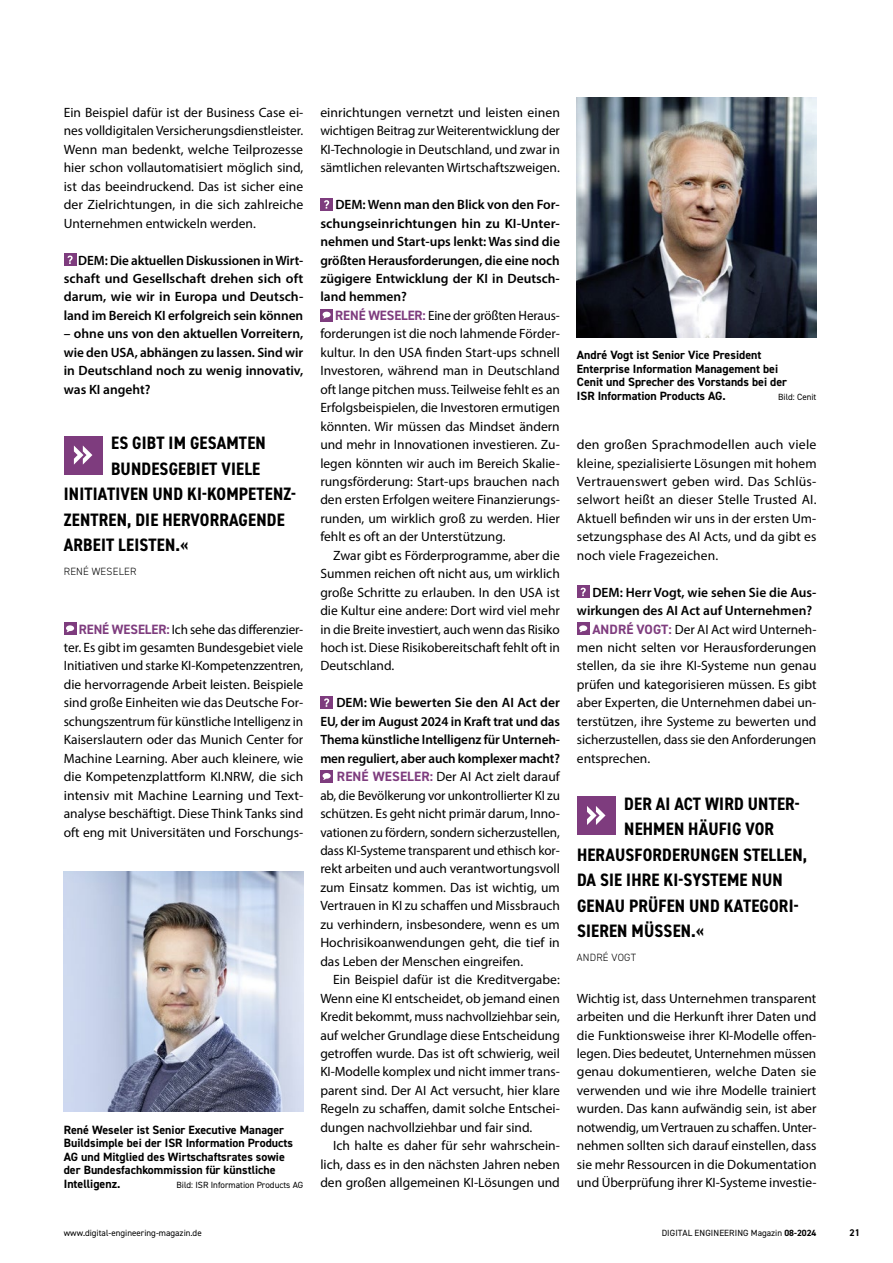
<style>
.page{position:relative;width:893px;height:1263px;background:#fff}
.page>*{position:absolute;margin:0;border:0;box-sizing:border-box;transform-origin:0 0}
.t1{font:700 condensed 18px "DIN2014";letter-spacing:.01em;color:#000}
.t2{font:13.5px/18.5px "Myriad Pro";color:#000;text-align:justify}
.t3{font:600 13.5px/18.5px "Myriad Pro";letter-spacing:-.005em;color:#000;text-align:justify}
.t4{font:700 12px/13.5px "DIN2014";color:#000}
.t5{font:300 10.5px "DIN2014";letter-spacing:.02em;color:#000}
.t6{font:700 9.75px "DIN2014";color:#000}
.t7{font:9px "DIN2014";color:#000}
.s1{font-family:"DIN2014";font-weight:700;color:#7e3c7e}
.s2{font-weight:700}
</style>
<div class="page">
<div style="left:64px;top:253px;width:12px;height:13px;background:#7e3c7e"></div>
<svg style="left:68px;top:256px;width:5px;height:8px"></svg>
<div style="left:64px;top:622px;width:12px;height:13px;background:#7e3c7e"></div>
<svg style="left:66px;top:625px;width:8px;height:7px"></svg>
<div style="left:320px;top:198px;width:13px;height:13px;background:#7e3c7e"></div>
<svg style="left:324px;top:200px;width:5px;height:9px"></svg>
<div style="left:320px;top:309px;width:13px;height:12px;background:#7e3c7e"></div>
<svg style="left:323px;top:312px;width:8px;height:6px"></svg>
<div style="left:320px;top:696px;width:13px;height:13px;background:#7e3c7e"></div>
<svg style="left:324px;top:698px;width:5px;height:9px"></svg>
<div style="left:320px;top:770px;width:13px;height:13px;background:#7e3c7e"></div>
<svg style="left:323px;top:773px;width:8px;height:7px"></svg>
<div style="left:577px;top:586px;width:12px;height:12px;background:#7e3c7e"></div>
<svg style="left:581px;top:588px;width:5px;height:8px"></svg>
<div style="left:577px;top:622px;width:12px;height:13px;background:#7e3c7e"></div>
<svg style="left:579px;top:625px;width:8px;height:7px"></svg>
<img style="left:64px;top:872px;width:239px;height:239px">
<img style="left:577px;top:98px;width:239px;height:239px">
<div style="left:64px;top:436px;width:39px;height:38px;background:#7e3c7e"></div>
<svg style="left:74px;top:445px;width:18px;height:20px"></svg>
<div style="left:577px;top:796px;width:39px;height:39px;background:#7e3c7e"></div>
<svg style="left:587px;top:806px;width:18px;height:19px"></svg>
<p class="t2" style="left:64px;top:103px;width:241px">Ein Beispiel dafür ist der Business Case ei&shy;nes volldigitalen Versicherungsdienstleister.<br>Wenn man bedenkt, welche Teilprozesse hier schon vollautomatisiert möglich sind, ist das beeindruckend. Das ist sicher eine der Zielrichtungen, in die sich zahlreiche Unternehmen entwickeln werden.</p>
<p class="t3" style="left:64px;top:250px;width:241px;text-indent:15px">DEM: Die aktuellen Diskussionen in Wirt&shy;schaft und Gesellschaft drehen sich oft darum, wie wir in Europa und Deutsch&shy;land im Bereich KI erfolgreich sein können</p>
<p class="t3" style="left:64px;top:324px;width:241px">– ohne uns von den aktuellen Vorreitern, wie den USA, abhängen zu lassen. Sind wir in Deutschland noch zu wenig innovativ, was KI angeht?</p>
<h1 class="t1" style="left:111px;top:431px;width:156px">ES GIBT IM GESAMTEN</h1>
<h1 class="t1" style="left:111px;top:457px;width:151px">BUNDESGEBIET VIELE</h1>
<h1 class="t1" style="left:64px;top:482px;width:233px">INITIATIVEN UND KI-KOMPETENZ-</h1>
<h1 class="t1" style="left:64px;top:508px;width:222px">ZENTREN, DIE HERVORRAGENDE</h1>
<h1 class="t1" style="left:64px;top:533px;width:126px">ARBEIT LEISTEN.«</h1>
<p class="t5" style="left:64px;top:565px;width:74px">RENÉ WESELER</p>
<p class="t2" style="left:64px;top:620px;width:241px;text-indent:15px"><span class="s1">RENÉ WESELER:</span> Ich sehe das differenzier&shy;ter. Es gibt im gesamten Bundesgebiet viele Initiativen und starke KI-Kompetenzzentren, die hervorragende Arbeit leisten. Beispiele sind große Einheiten wie das Deutsche For&shy;schungszentrum für künstliche Intelligenz in Kaiserslautern oder das Munich Center for Machine Learning. Aber auch kleinere, wie die Kompetenzplattform KI.NRW, die sich intensiv mit Machine Learning und Text&shy;analyse beschäftigt. Diese Think Tanks sind oft eng mit Universitäten und Forschungs-</p>
<p class="t4" style="left:64px;top:1122px;width:231px">René Weseler ist Senior Executive Manager Buildsimple bei der ISR Information Products AG und Mitglied des Wirtschaftsrates sowie der Bundesfachkommission für künstliche Intelligenz.</p>
<p class="t7" style="left:177px;top:1179px;width:128px">Bild: ISR Information Products AG</p>
<p class="t2" style="left:320px;top:103px;width:241px">einrichtungen vernetzt und leisten einen wichtigen Beitrag zur Weiterentwicklung der KI-Technologie in Deutschland, und zwar in sämtlichen relevanten Wirtschaftszweigen.</p>
<p class="t3" style="left:320px;top:195px;width:241px;text-indent:15px">DEM: Wenn man den Blick von den For&shy;schungseinrichtungen hin zu KI-Unter&shy;nehmen und Start-ups lenkt: Was sind die größten Herausforderungen, die eine noch zügigere Entwicklung der KI in Deutsch&shy;land hemmen?</p>
<p class="t2" style="left:320px;top:306px;width:241px;text-indent:15px"><span class="s1">RENÉ WESELER:</span> Eine der größten Heraus&shy;forderungen ist die noch lahmende Förder&shy;kultur. In den USA finden Start-ups schnell Investoren, während man in Deutschland oft lange pitchen muss. Teilweise fehlt es an Erfolgsbeispielen, die Investoren ermutigen könnten. Wir müssen das Mindset ändern und mehr in Innovationen investieren. Zu&shy;legen könnten wir auch im Bereich Skalie&shy;rungsförderung: Start-ups brauchen nach den ersten Erfolgen weitere Finanzierungs&shy;runden, um wirklich groß zu werden. Hier fehlt es oft an der Unterstützung.</p>
<p class="t2" style="left:320px;top:546px;width:241px;text-indent:13px">Zwar gibt es Förderprogramme, aber die Summen reichen oft nicht aus, um wirklich große Schritte zu erlauben. In den USA ist die Kultur eine andere: Dort wird viel mehr in die Breite investiert, auch wenn das Risiko hoch ist. Diese Risikobereitschaft fehlt oft in Deutschland.</p>
<p class="t3" style="left:336px;top:693px;width:225px">DEM: Wie bewerten Sie den AI Act der</p>
<p class="t3" style="left:320px;top:712px;width:241px">EU, der im August 2024 in Kraft trat und das</p>
<p class="t3" style="left:320px;top:730px;width:241px">Thema künstliche Intelligenz für Unterneh-</p>
<p class="t3" style="left:320px;top:749px;width:241px">men reguliert, aber auch komplexer macht?</p>
<p class="t2" style="left:337px;top:767px;width:224px"><span class="s1">RENÉ WESELER:</span> Der AI Act zielt darauf</p>
<p class="t2" style="left:320px;top:786px;width:241px">ab, die Bevölkerung vor unkontrollierter KI zu</p>
<p class="t2" style="left:320px;top:804px;width:241px">schützen. Es geht nicht primär darum, Inno-</p>
<p class="t2" style="left:320px;top:822px;width:241px">vationen zu fördern, sondern sicherzustellen,</p>
<p class="t2" style="left:320px;top:841px;width:241px">dass KI-Systeme transparent und ethisch kor-</p>
<p class="t2" style="left:320px;top:859px;width:241px">rekt arbeiten und auch verantwortungsvoll</p>
<p class="t2" style="left:320px;top:878px;width:241px">zum Einsatz kommen. Das ist wichtig, um</p>
<p class="t2" style="left:320px;top:896px;width:241px">Vertrauen in KI zu schaffen und Missbrauch</p>
<p class="t2" style="left:320px;top:915px;width:241px">zu verhindern, insbesondere, wenn es um</p>
<p class="t2" style="left:320px;top:933px;width:241px">Hochrisikoanwendungen geht, die tief in</p>
<p class="t2" style="left:320px;top:952px;width:204px">das Leben der Menschen eingreifen.</p>
<p class="t2" style="left:333px;top:970px;width:228px">Ein Beispiel dafür ist die Kreditvergabe:</p>
<p class="t2" style="left:320px;top:989px;width:241px">Wenn eine KI entscheidet, ob jemand einen</p>
<p class="t2" style="left:320px;top:1007px;width:241px">Kredit bekommt, muss nachvollziehbar sein,</p>
<p class="t2" style="left:320px;top:1025px;width:241px">auf welcher Grundlage diese Entscheidung</p>
<p class="t2" style="left:320px;top:1044px;width:241px">getroffen wurde. Das ist oft schwierig, weil</p>
<p class="t2" style="left:320px;top:1062px;width:241px">KI-Modelle komplex und nicht immer trans-</p>
<p class="t2" style="left:320px;top:1081px;width:241px">parent sind. Der AI Act versucht, hier klare</p>
<p class="t2" style="left:320px;top:1099px;width:241px">Regeln zu schaffen, damit solche Entschei-</p>
<p class="t2" style="left:320px;top:1118px;width:213px">dungen nachvollziehbar und fair sind.</p>
<p class="t2" style="left:333px;top:1136px;width:228px">Ich halte es daher für sehr wahrschein-</p>
<p class="t2" style="left:320px;top:1155px;width:241px">lich, dass es in den nächsten Jahren neben</p>
<p class="t2" style="left:320px;top:1173px;width:241px">den großen allgemeinen KI-Lösungen und</p>
<p class="t4" style="left:577px;top:348px;width:212px">André Vogt ist Senior Vice President Enterprise Information Management bei Cenit und Sprecher des Vorstands bei der ISR Information Products AG.</p>
<p class="t7" style="left:778px;top:391px;width:40px">Bild: Cenit</p>
<p class="t2" style="left:577px;top:435px;width:241px">den großen Sprachmodellen auch viele kleine, spezialisierte Lösungen mit hohem Vertrauenswert geben wird. Das Schlüs&shy;selwort heißt an dieser Stelle Trusted AI.<br>Aktuell befinden wir uns in der ersten Um&shy;setzungsphase des AI Acts, und da gibt es noch viele Fragezeichen.</p>
<p class="t3" style="left:592px;top:583px;width:226px">DEM: Herr Vogt, wie sehen Sie die Aus-</p>
<p class="t3" style="left:577px;top:601px;width:237px">wirkungen des AI Act auf Unternehmen?</p>
<p class="t2" style="left:592px;top:620px;width:226px"><span class="s1">ANDRÉ VOGT:</span> Der AI Act wird Unterneh-</p>
<p class="t2" style="left:577px;top:638px;width:241px">men nicht selten vor Herausforderungen</p>
<p class="t2" style="left:577px;top:656px;width:241px">stellen, da sie ihre KI-Systeme nun genau</p>
<p class="t2" style="left:577px;top:675px;width:241px">prüfen und kategorisieren müssen. Es gibt</p>
<p class="t2" style="left:577px;top:693px;width:241px">aber Experten, die Unternehmen dabei un-</p>
<p class="t2" style="left:577px;top:712px;width:241px">terstützen, ihre Systeme zu bewerten und</p>
<p class="t2" style="left:577px;top:730px;width:241px">sicherzustellen, dass sie den Anforderungen</p>
<p class="t2" style="left:577px;top:749px;width:75px">entsprechen.</p>
<h1 class="t1" style="left:624px;top:791px;width:177px">DER AI ACT WIRD UNTER-</h1>
<h1 class="t1" style="left:624px;top:817px;width:151px">NEHMEN HÄUFIG VOR</h1>
<h1 class="t1" style="left:577px;top:842px;width:232px">HERAUSFORDERUNGEN STELLEN,</h1>
<h1 class="t1" style="left:577px;top:868px;width:207px">DA SIE IHRE KI-SYSTEME NUN</h1>
<h1 class="t1" style="left:577px;top:893px;width:223px">GENAU PRÜFEN UND KATEGORI-</h1>
<h1 class="t1" style="left:577px;top:919px;width:128px">SIEREN MÜSSEN.«</h1>
<p class="t5" style="left:577px;top:951px;width:61px">ANDRÉ VOGT</p>
<p class="t2" style="left:577px;top:989px;width:241px">Wichtig ist, dass Unternehmen transparent arbeiten und die Herkunft ihrer Daten und die Funktionsweise ihrer KI-Modelle offen&shy;legen. Dies bedeutet, Unternehmen müssen genau dokumentieren, welche Daten sie verwenden und wie ihre Modelle trainiert wurden. Das kann aufwändig sein, ist aber notwendig, um Vertrauen zu schaffen. Unter&shy;nehmen sollten sich darauf einstellen, dass sie mehr Ressourcen in die Dokumentation und Überprüfung ihrer KI-Systeme investie-</p>
<p class="t7" style="left:64px;top:1227px;width:139px">www.digital-engineering-magazin.de</p>
<p class="t7" style="left:662px;top:1227px;width:156px">DIGITAL ENGINEERING Magazin <span class="s2">08-2024</span></p>
<p class="t6" style="left:849px;top:1226px;width:12px">21</p>
</div>
